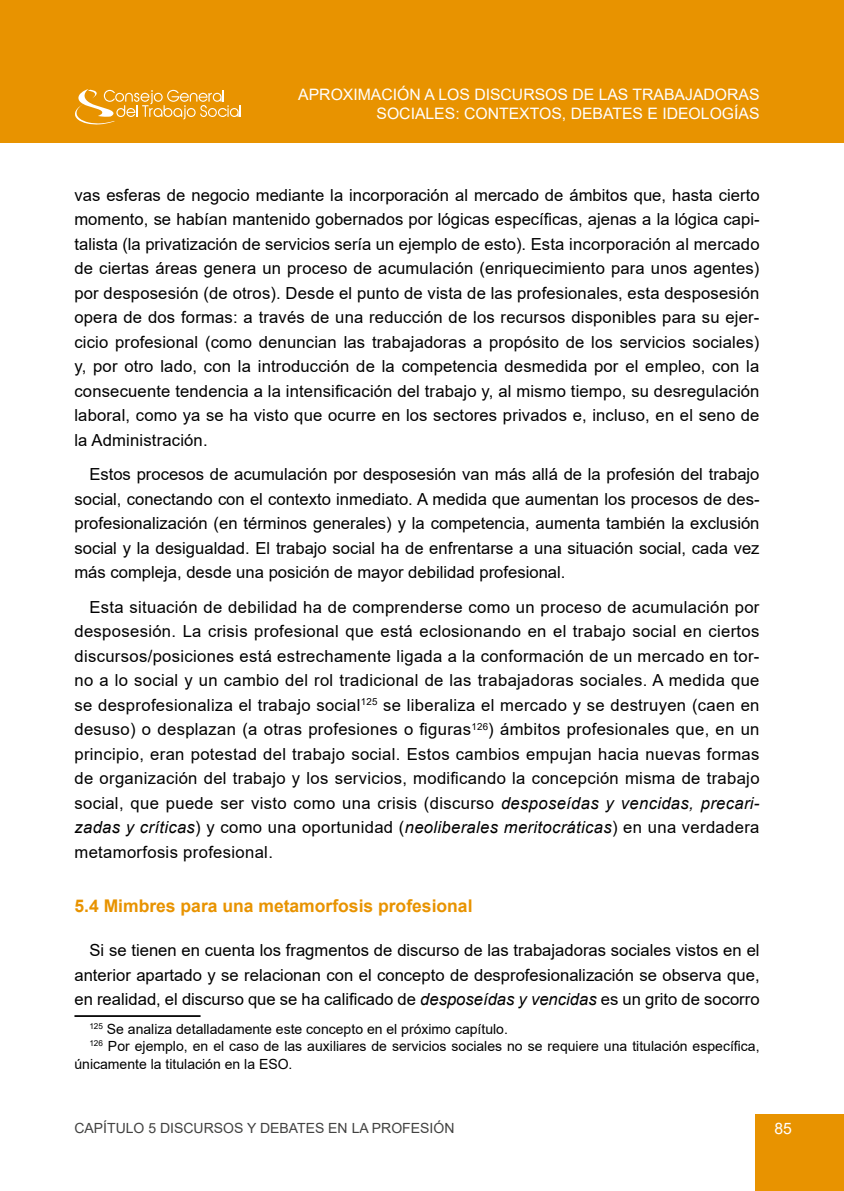
<style>
.page{position:relative;width:844px;height:1191px;background:#fff}
.page>*{position:absolute;margin:0;border:0;box-sizing:border-box;transform-origin:0 0}
.t1{font:700 17.5px "Arial";color:#e89300}
.t2{font:16.62px/24.5px "Arial";letter-spacing:.005em;color:#000;text-align:justify}
.t3{font:15.75px/18.9px "Arial";color:#fff;text-align:right}
.t4{font:14px "Arial";color:#000}
.t5{font:14px "Arial";color:#424241}
.s1{font-style:italic}
</style>
<div class="page">
<div style="left:754px;top:1114px;width:89px;height:77px;background:#e89300"></div>
<div style="left:0;top:0;width:843px;height:142px;background:#e89300"></div>
<svg style="left:75px;top:89px;width:166px;height:36px"></svg>
<hr style="left:74px;top:1015px;width:126px;height:2px;background:#000">
<p class="t3" style="left:298px;top:85px;width:462px">APROXIMACIÓN A LOS DISCURSOS DE LAS TRABAJADORAS<br>SOCIALES: CONTEXTOS, DEBATES E IDEOLOGÍAS</p>
<p class="t2" style="left:74px;top:182px;width:686px">vas esferas de negocio mediante la incorporación al mercado de ámbitos que, hasta cierto momento, se habían mantenido gobernados por lógicas específicas, ajenas a la lógica capi&shy;talista (la privatización de servicios sería un ejemplo de esto). Esta incorporación al mercado de ciertas áreas genera un proceso de acumulación (enriquecimiento para unos agentes) por desposesión (de otros). Desde el punto de vista de las profesionales, esta desposesión opera de dos formas: a través de una reducción de los recursos disponibles para su ejer&shy;cicio profesional (como denuncian las trabajadoras a propósito de los servicios sociales) y, por otro lado, con la introducción de la competencia desmedida por el empleo, con la consecuente tendencia a la intensificación del trabajo y, al mismo tiempo, su desregulación laboral, como ya se ha visto que ocurre en los sectores privados e, incluso, en el seno de la Administración.</p>
<p class="t2" style="left:74px;top:462px;width:686px;text-indent:15px">Estos procesos de acumulación por desposesión van más allá de la profesión del trabajo social, conectando con el contexto inmediato. A medida que aumentan los procesos de des&shy;profesionalización (en términos generales) y la competencia, aumenta también la exclusión social y la desigualdad. El trabajo social ha de enfrentarse a una situación social, cada vez más compleja, desde una posición de mayor debilidad profesional.</p>
<p class="t2" style="left:74px;top:594px;width:686px;text-indent:15px">Esta situación de debilidad ha de comprenderse como un proceso de acumulación por desposesión. La crisis profesional que está eclosionando en el trabajo social en ciertos discursos/posiciones está estrechamente ligada a la conformación de un mercado en tor&shy;no a lo social y un cambio del rol tradicional de las trabajadoras sociales. A medida que se desprofesionaliza el trabajo social<sup>125</sup> se liberaliza el mercado y se destruyen (caen en desuso) o desplazan (a otras profesiones o figuras<sup>126</sup>) ámbitos profesionales que, en un principio, eran potestad del trabajo social. Estos cambios empujan hacia nuevas formas de organización del trabajo y los servicios, modificando la concepción misma de trabajo social, que puede ser visto como una crisis (discurso <span class="s1">desposeídas y vencidas, precari&shy;zadas y críticas</span>) y como una oportunidad (<span class="s1">neoliberales meritocráticas</span>) en una verdadera metamorfosis profesional.</p>
<p class="t1" style="left:74px;top:893px;width:399px">5.4 Mimbres para una metamorfosis profesional</p>
<p class="t2" style="left:74px;top:938px;width:686px;text-indent:15px">Si se tienen en cuenta los fragmentos de discurso de las trabajadoras sociales vistos en el anterior apartado y se relacionan con el concepto de desprofesionalización se observa que, en realidad, el discurso que se ha calificado de <span class="s1">desposeídas y vencidas</span> es un grito de socorro</p>
<p class="t4" style="left:89px;top:1019px;width:420px"><sup>125</sup> Se analiza detalladamente este concepto en el próximo capítulo.</p>
<p class="t4" style="left:89px;top:1036px;width:671px"><sup>126</sup> Por ejemplo, en el caso de las auxiliares de servicios sociales no se requiere una titulación específica,</p>
<p class="t4" style="left:74px;top:1054px;width:219px">únicamente la titulación en la ESO.</p>
<p class="t5" style="left:74px;top:1118px;width:381px">CAPÍTULO 5 DISCURSOS Y DEBATES EN LA PROFESIÓN</p>
<p class="t3" style="left:774px;top:1119px;width:19px">85</p>
</div>
